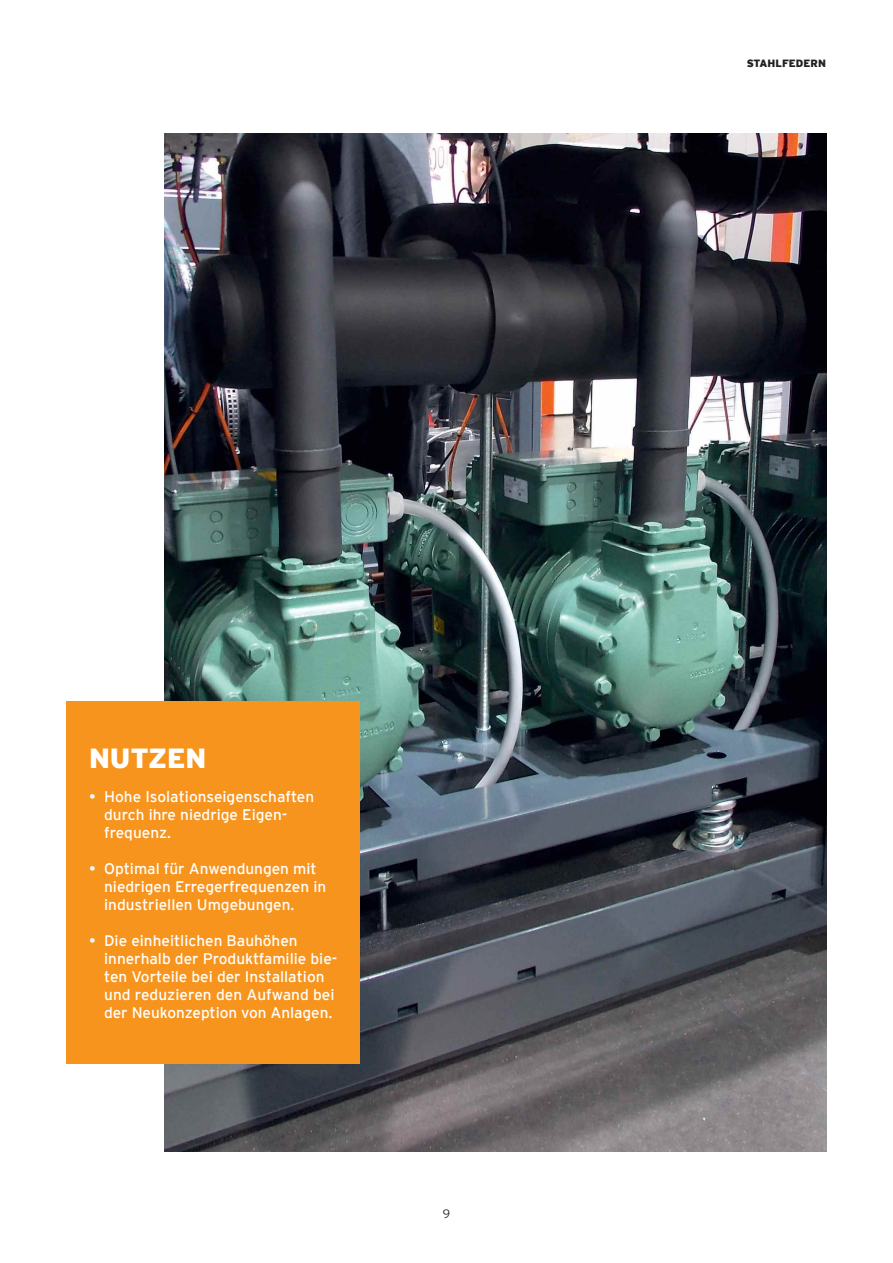
<style>
.page{position:relative;width:893px;height:1263px;background:#fff}
.page>*{position:absolute;margin:0;border:0;box-sizing:border-box;transform-origin:0 0}
.t1{font:900 27.6px "Interstate";letter-spacing:-.01em;color:#fff}
.t2{font:15.3px/18px "Interstate";color:#fff}
.t3{font:300 12px "Interstate";color:#231f20}
.t4{font:900 10.5px "Interstate";color:#231f20}
</style>
<div class="page">
<img style="left:165px;top:134px;width:661px;height:1017px">
<div style="left:67px;top:701px;width:293px;height:362px;background:#f7941d"></div>
<h1 class="t1" style="left:89px;top:742px;width:119px">NUTZEN</h1>
<p class="t2" style="left:104px;top:789px;width:212px;text-indent:-15px">• Hohe Isolationseigenschaften durch ihre niedrige Eigen&shy;frequenz.</p>
<p class="t2" style="left:104px;top:861px;width:224px;text-indent:-15px">• Optimal für Anwendungen mit niedrigen Erregerfrequenzen in industriellen Umgebungen.</p>
<p class="t2" style="left:104px;top:933px;width:235px;text-indent:-15px">• Die einheitlichen Bauhöhen innerhalb der Produktfamilie bie&shy;ten Vorteile bei der Installation und reduzieren den Aufwand bei der Neukonzeption von Anlagen.</p>
<p class="t3" style="left:443px;top:1208px;width:9px">9</p>
<p class="t4" style="left:747px;top:57px;width:81px">STAHLFEDERN</p>
</div>
